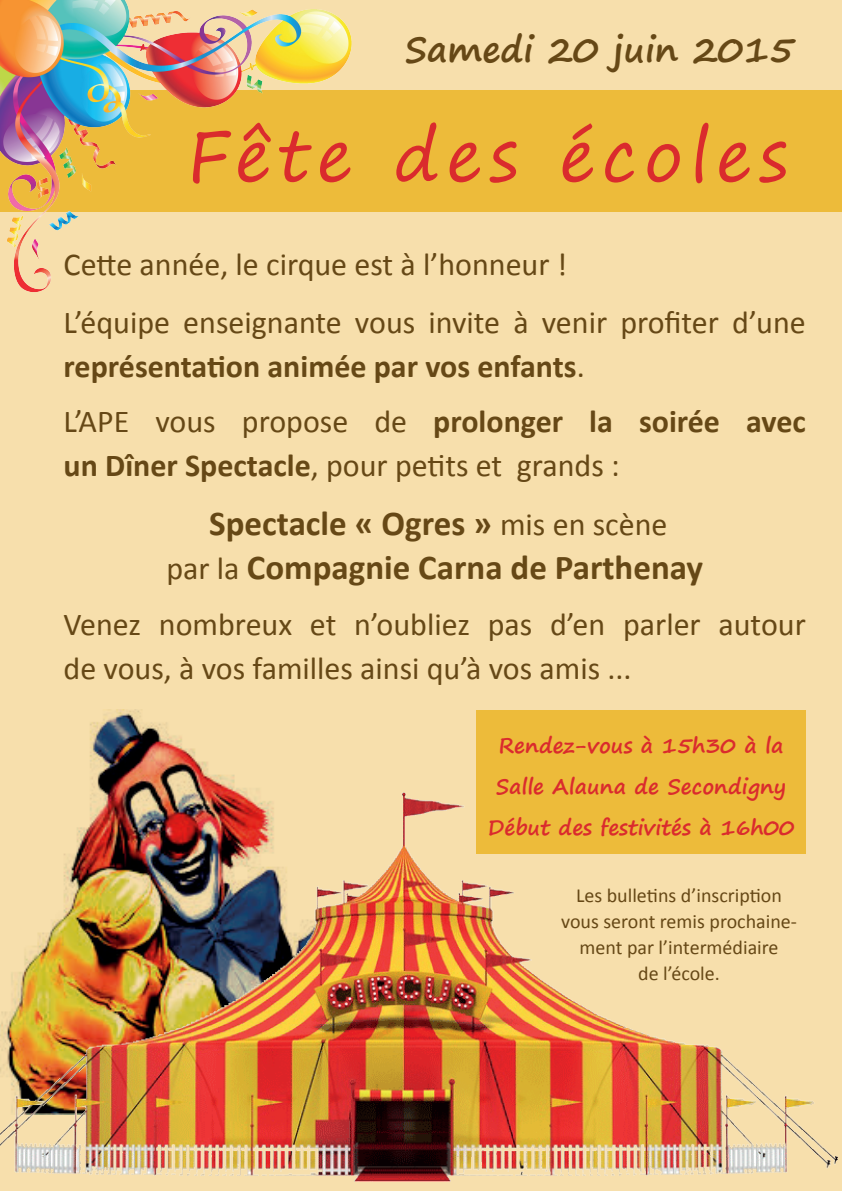
<style>
.page{position:relative;width:842px;height:1191px;background:#f7dfac}
.page>*{position:absolute;margin:0;border:0;box-sizing:border-box;transform-origin:0 0}
.t1{font:70px "Segoe Print";letter-spacing:.09em;color:#da2b2d}
.t2{font:700 35px/44px "Calibri";color:#664816;text-align:center}
.t3{font:700 35px "Segoe Print";color:#664816}
.t4{font:32px/44px "Calibri";color:#664816}
.t5{font:700 32px "Calibri";color:#664816}
.t6{font:700 21px/41px "Segoe Print";color:#da2b2d;text-align:center}
.t7{font:20px/26px "Calibri";color:#664816;text-align:center}
.s1{font-weight:400}
.s2{font-weight:700}
.s3{font-weight:400;font-size:32px}
</style>
<div class="page">
<img style="left:90px;top:709px;width:167px;height:83px">
<div style="left:476px;top:710px;width:330px;height:144px;background:#edbb3a"></div>
<img style="left:0;top:792px;width:838px;height:389px">
<div style="left:0;top:90px;width:842px;height:121px;background:#edbb3a"></div>
<img style="left:0;top:0;width:354px;height:292px">
<p class="t3" style="left:405px;top:18px;width:391px">Samedi 20 juin 2015</p>
<h1 class="t1" style="left:187px;top:93px;width:603px">Fête des écoles</h1>
<p class="t4" style="left:64px;top:234px;width:744px;line-height:58px">Cette année, le cirque est à l’honneur !<br>L’équipe enseignante vous invite à venir profiter d’une</p>
<p class="t5" style="left:64px;top:343px;width:523px">représentation animée par vos enfants<span class="s1">.</span></p>
<p class="t4" style="left:64px;top:399px;width:744px">L’APE vous propose de <span class="s2">prolonger la soirée avec un Dîner Spectacle</span>, pour petits et grands :</p>
<p class="t2" style="left:166px;top:500px;width:538px">Spectacle « Ogres » <span class="s3">mis en scène<br>par la</span> Compagnie Carna de Parthenay</p>
<p class="t4" style="left:64px;top:602px;width:744px">Venez nombreux et n’oubliez pas d’en parler autour de vous, à vos familles ainsi qu’à vos amis ...</p>
<p class="t6" style="left:488px;top:724px;width:308px">Rendez-vous à 15h30 à la<br>Salle Alauna de Secondigny<br>Début des festivités à 16h00</p>
<p class="t7" style="left:561px;top:881px;width:237px">Les bulletins d’inscription vous seront remis prochaine&shy;ment par l’intermédiaire<br>de l’école.</p>
</div>
